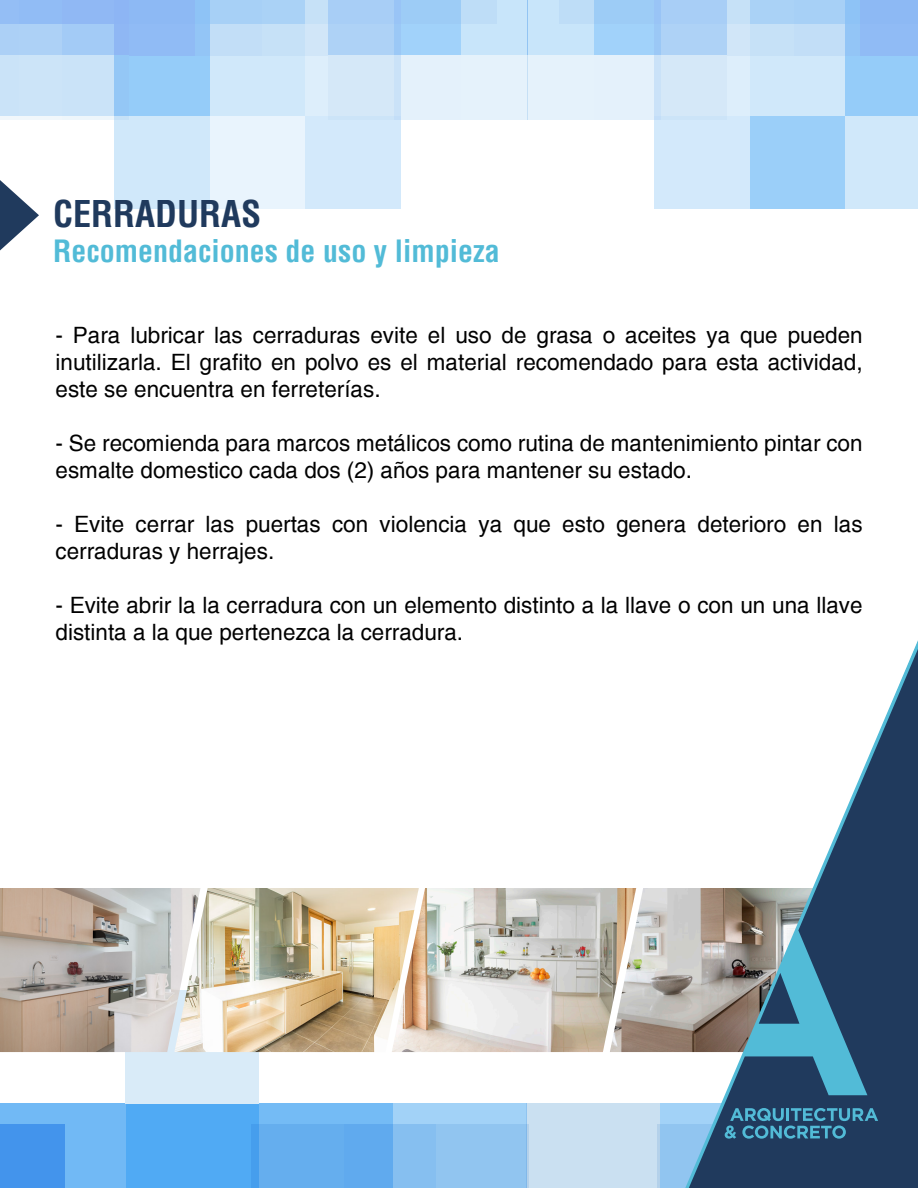
<style>
.page{position:relative;width:918px;height:1188px;background:#fff}
.page>*{position:absolute;margin:0;border:0;box-sizing:border-box;transform-origin:0 0}
.t1{font:700 condensed 36px "Helvetica";color:#203a5d}
.t2{font:700 condensed 30px "Helvetica";color:#52bbd7}
.t3{font:22.5px/27px "Helvetica";color:#000}
</style>
<div class="page">
<div style="left:393px;top:1103px;width:134px;height:85px;background:#a2d2f7"></div>
<div style="left:259px;top:1103px;width:134px;height:85px;background:#74bbf5"></div>
<div style="left:126px;top:1103px;width:133px;height:85px;background:#50aaf4"></div>
<div style="left:0;top:1103px;width:126px;height:85px;background:#71b9f5"></div>
<div style="left:126px;top:990px;width:133px;height:113px;background:#d9ebf8"></div>
<div style="left:0;top:1124px;width:65px;height:64px;background:#4394ec"></div>
<svg style="left:251px;top:1124px;width:93px;height:64px;fill:#65aeee"></svg>
<svg style="left:344px;top:1124px;width:92px;height:64px;background:#71b3ee"></svg>
<div style="left:436px;top:1124px;width:93px;height:64px;background:#91c5f0"></div>
<img style="left:0;top:888px;width:174px;height:164px">
<img style="left:636px;top:888px;width:49px;height:164px">
<img style="left:174px;top:888px;width:218px;height:164px">
<img style="left:392px;top:888px;width:244px;height:164px">
<div style="left:305px;top:116px;width:96px;height:92px;background:#d3e9fb"></div>
<div style="left:210px;top:116px;width:95px;height:92px;background:#e9f4fd"></div>
<div style="left:114px;top:116px;width:96px;height:92px;background:#d0e8fa"></div>
<div style="left:210px;top:23px;width:95px;height:93px;background:#d0e8fa"></div>
<div style="left:305px;top:23px;width:96px;height:93px;background:#ddeefb"></div>
<div style="left:114px;top:23px;width:96px;height:93px;background:#95ccf9"></div>
<div style="left:0;top:0;width:62px;height:55px;background:linear-gradient(to bottom,#8db9f5,#b6d8f6)"></div>
<svg style="left:62px;top:0;width:67px;height:55px;background:#97bff4"></svg>
<div style="left:129px;top:0;width:66px;height:55px;background:#90bbf5"></div>
<svg style="left:195px;top:0;width:67px;height:55px"></svg>
<svg style="left:262px;top:0;width:66px;height:55px;fill:#c6e1f7"></svg>
<div style="left:328px;top:0;width:67px;height:55px;background:#aed2f6"></div>
<div style="left:395px;top:0;width:66px;height:55px;background:#a1d2fa"></div>
<div style="left:461px;top:0;width:67px;height:55px;background:#c8e5fa"></div>
<div style="left:0;top:55px;width:62px;height:65px;background:#cce4f8"></div>
<div style="left:62px;top:55px;width:52px;height:65px;background:#cae3f8"></div>
<div style="left:328px;top:55px;width:67px;height:65px;background:#d5e8f8"></div>
<svg style="left:395px;top:55px;width:66px;height:65px;background:#e1effa"></svg>
<div style="left:461px;top:55px;width:67px;height:65px;background:#e5f2fb"></div>
<div style="left:654px;top:116px;width:96px;height:92px;background:#d3e9fb"></div>
<div style="left:750px;top:116px;width:95px;height:92px;background:#9bcff9"></div>
<div style="left:845px;top:116px;width:73px;height:92px;background:#d0e8fa"></div>
<div style="left:750px;top:23px;width:95px;height:93px;background:#d0e8fa"></div>
<div style="left:654px;top:23px;width:96px;height:93px;background:#ddeefb"></div>
<div style="left:845px;top:23px;width:73px;height:93px;background:#95ccf9"></div>
<div style="left:860px;top:0;width:58px;height:55px;background:#90bbf5"></div>
<svg style="left:793px;top:0;width:67px;height:55px"></svg>
<svg style="left:727px;top:0;width:66px;height:55px;fill:#c6e1f7"></svg>
<div style="left:660px;top:0;width:67px;height:55px;background:#aed2f6"></div>
<div style="left:594px;top:0;width:66px;height:55px;background:#a1d2fa"></div>
<div style="left:528px;top:0;width:66px;height:55px;background:#c8e5fa"></div>
<div style="left:660px;top:55px;width:67px;height:65px;background:#d5e8f8"></div>
<svg style="left:594px;top:55px;width:66px;height:65px;background:#e1effa"></svg>
<div style="left:528px;top:55px;width:66px;height:65px;background:#e5f2fb"></div>
<div style="left:527px;top:1103px;width:133px;height:85px;background:#cae0f1"></div>
<div style="left:660px;top:1103px;width:134px;height:85px;background:#a2d2f7"></div>
<svg style="left:657px;top:1124px;width:28px;height:64px;background:#94c6ef"></svg>
<svg style="left:685px;top:640px;width:233px;height:548px"></svg>
<svg style="left:725px;top:1108px;width:153px;height:31px;background:#316687"></svg>
<svg style="left:0;top:180px;width:39px;height:71px"></svg>
<h1 class="t1" style="left:53px;top:190px;width:210px">CERRADURAS</h1>
<h2 class="t2" style="left:53px;top:231px;width:448px">Recomendaciones de uso y limpieza</h2>
<p class="t3" style="left:56px;top:322px;width:809px;text-align:justify">- Para lubricar las cerraduras evite el uso de grasa o aceites ya que pueden inutilizarla. El grafito en polvo es el material recomendado para esta actividad, este se encuentra en ferreterías.</p>
<p class="t3" style="left:56px;top:430px;width:809px">- Se recomienda para marcos metálicos como rutina de mantenimiento pintar con esmalte domestico cada dos (2) años para mantener su estado.</p>
<p class="t3" style="left:56px;top:511px;width:809px">- Evite cerrar las puertas con violencia ya que esto genera deterioro en las cerraduras y herrajes.</p>
<p class="t3" style="left:56px;top:592px;width:809px">- Evite abrir la la cerradura con un elemento distinto a la llave o con un una llave distinta a la que pertenezca la cerradura.</p>
</div>
